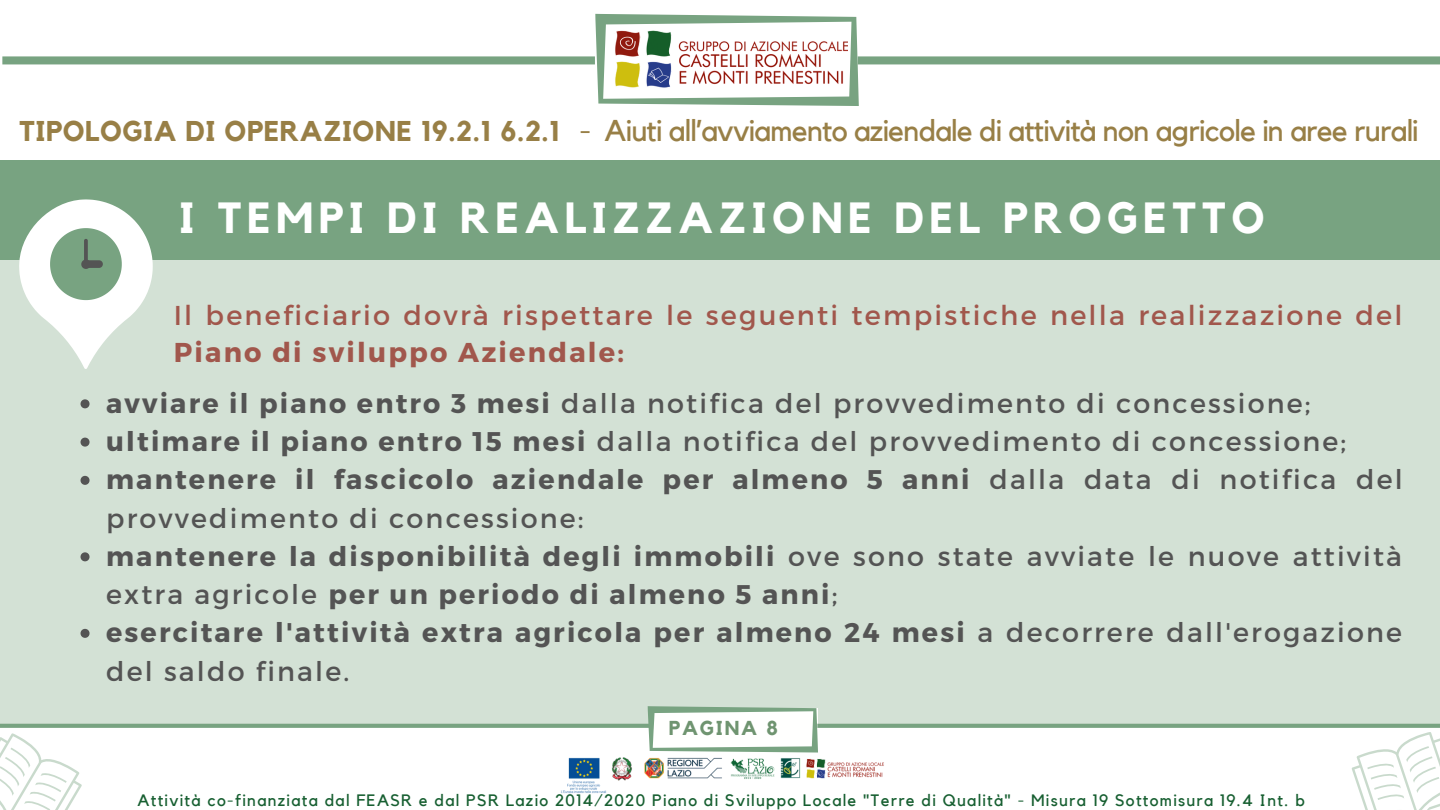
<style>
.page{position:relative;width:1440px;height:810px;background:#fff}
.page>*{position:absolute;margin:0;border:0;box-sizing:border-box;transform-origin:0 0}
.t1{font:700 43.5px "Kollektif";letter-spacing:.125em;color:#fff}
.t2{font:30px "Kollektif";letter-spacing:-.025em;color:#987f46}
.t3{font:700 28.5px "Kollektif";letter-spacing:.02em;color:#987f46}
.t4{font:27.3px/37.7px "Montserrat";letter-spacing:.08em;color:#a1574c}
.t5{font:27px/38.2px "Montserrat";letter-spacing:.08em;color:#545454}
.t6{font:700 27px/38.2px "Montserrat";letter-spacing:.08em;color:#545454}
.t7{font:700 20.1px "Kollektif";letter-spacing:.09em;color:#6f9470}
.t8{font:16.5px "Kollektif";letter-spacing:.08em;color:#175f31}
.s1{font-weight:700}
.s2{font-weight:400}
</style>
<div class="page">
<div style="left:0;top:250px;width:1440px;height:476px;background:#d3e1d5"></div>
<svg style="left:2px;top:14px;width:1438px;height:92px"></svg>
<div style="left:0;top:160px;width:1440px;height:99px;background:#78a381"></div>
<svg style="left:81px;top:399px;width:9px;height:9px"></svg>
<svg style="left:81px;top:438px;width:9px;height:9px"></svg>
<svg style="left:81px;top:476px;width:9px;height:9px"></svg>
<svg style="left:81px;top:552px;width:9px;height:9px"></svg>
<svg style="left:81px;top:629px;width:9px;height:9px"></svg>
<svg style="left:0;top:706px;width:1440px;height:104px"></svg>
<svg style="left:19px;top:199px;width:134px;height:170px"></svg>
<p class="t3" style="left:19px;top:118px;width:542px">TIPOLOGIA DI OPERAZIONE 19.2.1 6.2.1</p>
<p class="t2" style="left:580px;top:117px;width:841px">- Aiuti all’avviamento aziendale di attività non agricole in aree rurali</p>
<p class="t1" style="left:179px;top:198px;width:1087px">I TEMPI DI REALIZZAZIONE DEL PROGETTO</p>
<p class="t4" style="left:174px;top:295px;width:1230px">Il beneficiario dovrà rispettare le seguenti tempistiche nella realizzazione del<br><span class="s1">Piano di sviluppo Aziendale:</span></p>
<p class="t5" style="left:106px;top:383px;width:1206px"><span class="s1">avviare il piano entro 3 mesi</span> dalla notifica del provvedimento di concessione;</p>
<p class="t5" style="left:106px;top:421px;width:1242px"><span class="s1">ultimare il piano entro 15 mesi</span> dalla notifica del provvedimento di concessione;</p>
<p class="t5" style="left:106px;top:459px;width:1298px"><span class="s1">mantenere il fascicolo aziendale per almeno 5 anni</span> dalla data di notifica del provvedimento di concessione:</p>
<p class="t6" style="left:106px;top:536px;width:1297px">mantenere la disponibilità degli immobili <span class="s2">ove sono state avviate le nuove attività extra agricole</span> per un periodo di almeno 5 anni<span class="s2">;</span></p>
<p class="t6" style="left:106px;top:612px;width:1297px">esercitare l'attività extra agricola per almeno 24 mesi <span class="s2">a decorrere dall'erogazione del saldo finale.</span></p>
<p class="t7" style="left:669px;top:719px;width:111px">PAGINA 8</p>
<p class="t8" style="left:137px;top:793px;width:1169px">Attività co-finanziata dal FEASR e dal PSR Lazio 2014/2020 Piano di Sviluppo Locale "Terre di Qualità" - Misura 19 Sottomisura 19.4 Int. b</p>
</div>
